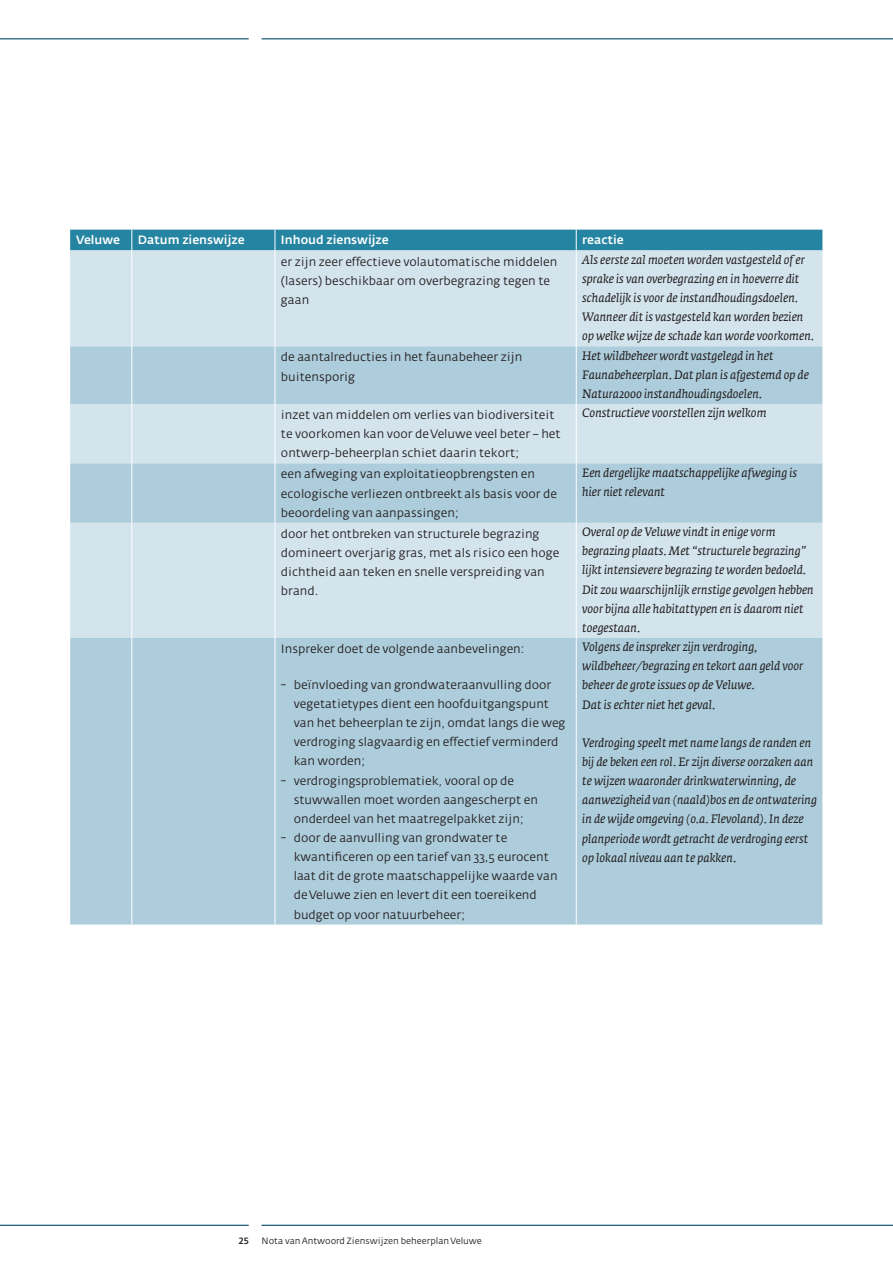
<style>
.page{position:relative;width:893px;height:1263px;background:#fff}
.page>*{position:absolute;margin:0;border:0;box-sizing:border-box;transform-origin:0 0}
.tabel_broodtekst{font:italic 12px/19.2px "Fedra Serif A";color:#231f20}
.tabel_broodtekst-2{font:12px/19.2px "Fedra Sans Alt";color:#231f20}
.kop_tabel{font:500 12px "Fedra Sans Alt";color:#fff}
.t1{font:9px "Fedra Sans Alt";color:#231f20}
.t2{font:9px "Fedra Sans Alt Medium SC";color:#231f20}
.s1{font-family:"Fedra Serif A"}
</style>
<div class="page">
<hr style="left:0;top:38px;width:249px;height:1px;background:#004b6c">
<hr style="left:261px;top:38px;width:632px;height:1px;background:#004b6c">
<hr style="left:261px;top:1225px;width:632px;height:1px;background:#004b6c">
<hr style="left:0;top:1225px;width:249px;height:1px;background:#004b6c">
<div style="left:70px;top:250px;width:753px;height:96px;background:#d3e4ed"></div>
<svg style="left:70px;top:346px;width:753px;height:578px;background:#b9d4e1"></svg>
<hr style="left:132px;top:250px;width:1px;height:96px;background:#fff">
<hr style="left:275px;top:250px;width:1px;height:96px;background:#fff">
<hr style="left:132px;top:346px;width:1px;height:58px;background:#fff">
<hr style="left:275px;top:346px;width:1px;height:58px;background:#fff">
<hr style="left:132px;top:404px;width:1px;height:59px;background:#fff">
<hr style="left:275px;top:404px;width:1px;height:59px;background:#fff">
<hr style="left:132px;top:463px;width:1px;height:60px;background:#fff">
<hr style="left:275px;top:463px;width:1px;height:60px;background:#fff">
<hr style="left:132px;top:523px;width:1px;height:115px;background:#fff">
<hr style="left:275px;top:523px;width:1px;height:115px;background:#fff">
<hr style="left:132px;top:638px;width:1px;height:286px;background:#fff">
<hr style="left:275px;top:638px;width:1px;height:286px;background:#fff">
<hr style="left:576px;top:250px;width:1px;height:96px;background:#fff">
<hr style="left:576px;top:346px;width:1px;height:58px;background:#fff">
<hr style="left:576px;top:404px;width:1px;height:59px;background:#fff">
<hr style="left:576px;top:463px;width:1px;height:60px;background:#fff">
<hr style="left:576px;top:523px;width:1px;height:115px;background:#fff">
<hr style="left:576px;top:638px;width:1px;height:286px;background:#fff">
<div style="left:70px;top:230px;width:753px;height:20px;background:#2584a2"></div>
<p class="kop_tabel" style="left:76px;top:233px;width:45px">Veluwe</p>
<p class="kop_tabel" style="left:138px;top:233px;width:108px">Datum zienswijze</p>
<p class="kop_tabel" style="left:281px;top:233px;width:109px">Inhoud zienswijze</p>
<p class="kop_tabel" style="left:582px;top:233px;width:43px">reactie</p>
<p class="tabel_broodtekst-2" style="left:281px;top:252px;width:278px">er zijn zeer effectieve volautomatische middelen (lasers) beschikbaar om overbegrazing tegen te gaan</p>
<p class="tabel_broodtekst" style="left:582px;top:250px;width:233px">Als eerste zal moeten worden vastgesteld of er sprake is van overbegrazing en in hoeverre dit schadelijk is voor de instandhoudingsdoelen.<br>Wanneer dit is vastgesteld kan worden bezien op welke wijze de schade kan worde voorkomen.</p>
<p class="tabel_broodtekst-2" style="left:281px;top:348px;width:243px">de aantalreducties in het faunabeheer zijn buitensporig</p>
<p class="tabel_broodtekst" style="left:582px;top:346px;width:228px">Het wildbeheer wordt vastgelegd in het<br>Faunabeheerplan. Dat plan is afgestemd op de<br>Natura2000 instandhoudingsdoelen.</p>
<p class="tabel_broodtekst-2" style="left:281px;top:406px;width:281px">inzet van middelen om verlies van biodiversiteit te voorkomen kan voor de Veluwe veel beter – het ontwerp-beheerplan schiet daarin tekort;</p>
<p class="tabel_broodtekst" style="left:582px;top:404px;width:186px">Constructieve voorstellen zijn welkom</p>
<p class="tabel_broodtekst-2" style="left:281px;top:465px;width:278px">een afweging van exploitatieopbrengsten en ecologische verliezen ontbreekt als basis voor de beoordeling van aanpassingen;</p>
<p class="tabel_broodtekst" style="left:582px;top:463px;width:216px">Een dergelijke maatschappelijke afweging is hier niet relevant</p>
<p class="tabel_broodtekst-2" style="left:281px;top:524px;width:280px">door het ontbreken van structurele begrazing domineert overjarig gras, met als risico een hoge dichtheid aan teken en snelle verspreiding van brand.</p>
<p class="tabel_broodtekst" style="left:582px;top:522px;width:233px">Overal op de Veluwe vindt in enige vorm begrazing plaats. Met “structurele begrazing” lijkt intensievere begrazing te worden bedoeld.<br>Dit zou waarschijnlijk ernstige gevolgen hebben voor bijna alle habitattypen en is daarom niet toegestaan.</p>
<p class="tabel_broodtekst-2" style="left:281px;top:639px;width:245px">Inspreker doet de volgende aanbevelingen:</p>
<p class="tabel_broodtekst-2" style="left:294px;top:675px;width:273px;text-indent:-13px"><span class="s1">−</span> beïnvloeding van grondwateraanvulling door vegetatietypes dient een hoofduitgangspunt van het beheerplan te zijn, omdat langs die weg verdroging slagvaardig en effectief verminderd kan worden;</p>
<p class="tabel_broodtekst-2" style="left:294px;top:771px;width:246px;text-indent:-13px"><span class="s1">−</span> verdrogingsproblematiek, vooral op de stuwwallen moet worden aangescherpt en onderdeel van het maatregelpakket zijn;</p>
<p class="tabel_broodtekst-2" style="left:294px;top:828px;width:265px;text-indent:-13px"><span class="s1">−</span> door de aanvulling van grondwater te kwantificeren op een tarief van 33,5 eurocent laat dit de grote maatschappelijke waarde van de Veluwe zien en levert dit een toereikend budget op voor natuurbeheer;</p>
<p class="tabel_broodtekst" style="left:582px;top:637px;width:223px">Volgens de inspreker zijn verdroging, wildbeheer/begrazing en tekort aan geld voor beheer de grote issues op de Veluwe.</p>
<p class="tabel_broodtekst" style="left:582px;top:695px;width:135px">Dat is echter niet het geval.</p>
<p class="tabel_broodtekst" style="left:582px;top:733px;width:236px">Verdroging speelt met name langs de randen en bij de beken een rol. Er zijn diverse oorzaken aan te wijzen waaronder drinkwaterwinning, de aanwezigheid van (naald)bos en de ontwatering in de wijde omgeving (o.a. Flevoland). In deze planperiode wordt getracht de verdroging eerst op lokaal niveau aan te pakken.</p>
<p class="t2" style="left:239px;top:1235px;width:11px">25</p>
<p class="t1" style="left:261px;top:1236px;width:222px">Nota van Antwoord Zienswijzen beheerplan Veluwe</p>
</div>
